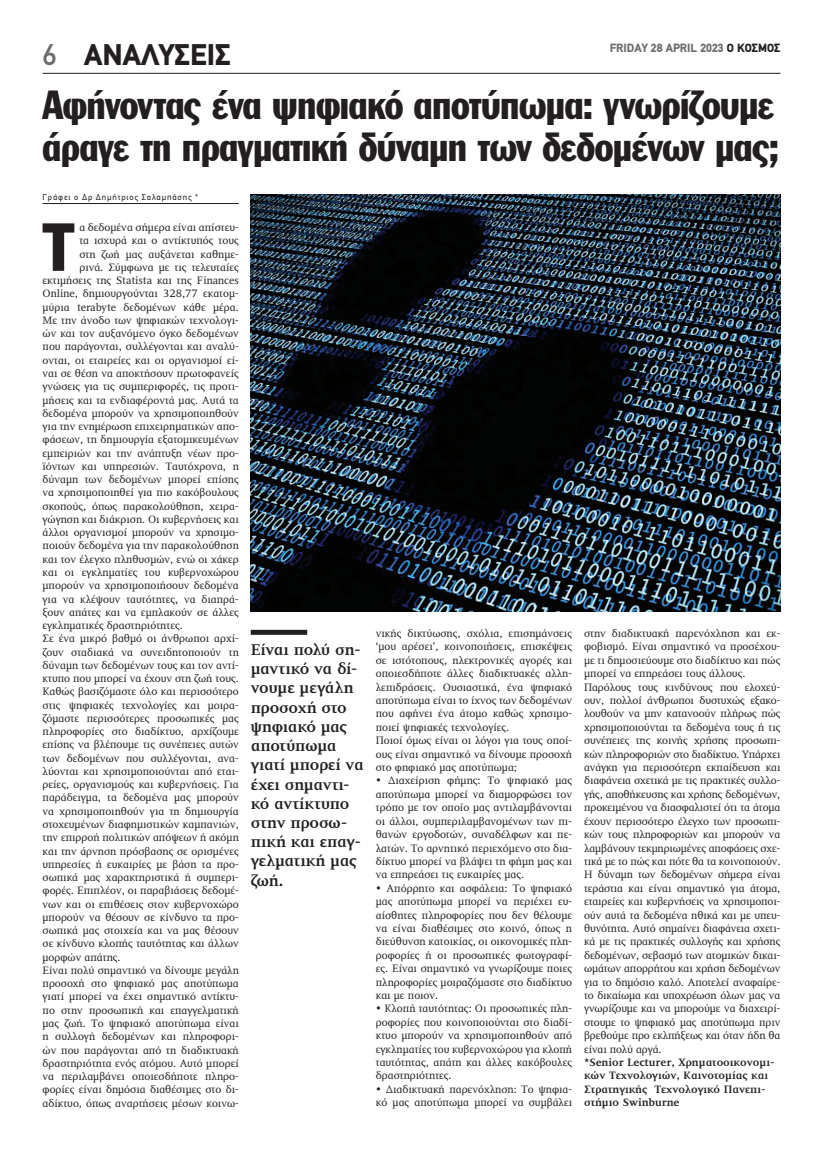
<style>
.page{position:relative;width:823px;height:1149px;background:#fff}
.page>*{position:absolute;margin:0;border:0;box-sizing:border-box;transform-origin:0 0}
.t1{font:66.6px "Franklin Gothic Greek Cond";color:#231f20}
.t2{font:40px/42px "Franklin Gothic Greek Cond";letter-spacing:-.015em;color:#231f20}
.t3{font:900 30px "PF Din Text";color:#231f20}
.t4{font:500 30px "PF Din Text";color:#6c6d70}
.t5{font:700 16px/19.2px "PF Diplomat";letter-spacing:-.015em;color:#231f20}
.t6{font:900 12px "PF Din Text";color:#6c6d70}
.t7{font:11px/13.4px "PF Diplomat";color:#231f20}
.t8{font:700 11px/13.4px "PF Diplomat";color:#231f20}
.t9{font:8.5px "PF Din Text";letter-spacing:.1em;color:#231f20}
.s1{color:#231f20}
</style>
<div class="page">
<hr style="left:43px;top:73px;width:737px;height:1px;background:#231f20">
<hr style="left:43px;top:203px;width:196px;height:1px;background:#231f20">
<div style="left:250px;top:629px;width:57px;height:5px;background:#231f20"></div>
<img style="left:250px;top:194px;width:529px;height:417px">
<h3 class="t4" style="left:43px;top:38px;width:16px">6</h3>
<h3 class="t3" style="left:103px;top:37px;width:128px">ΥΣΤΡΑΛ Α</h3>
<p class="t6" style="left:609px;top:40px;width:172px">FRIDAY 28 APRIL 2023 <span class="s1">Ο ΚΟΣΜΟΣ</span></p>
<h2 class="t2" style="left:43px;top:83px;width:737px">Αφήνοντας ένα ψηφιακό αποτύπωμα: γνωρίζουμε άραγε τη πραγματική δύναμη των δεδομένων μας;</h2>
<h3 class="t3" style="left:84px;top:37px;width:148px">ΑΝΑΛΥΣΕΙΣ</h3>
<p class="t9" style="left:43px;top:192px;width:157px">Γράφει ο Δρ Δημήτριος Σαλαμπάσης *</p>
<h1 class="t1" style="left:43px;top:209px;width:32px">Τ</h1>
<p class="t7" style="left:79px;top:221px;width:161px">α δεδομένα σήμερα είναι απίστευ-</p>
<p class="t7" style="left:79px;top:234px;width:161px">τα ισχυρά και ο αντίκτυπός τους</p>
<p class="t7" style="left:79px;top:247px;width:161px">στη ζωή μας αυξάνεται καθημε-</p>
<p class="t7" style="left:79px;top:261px;width:161px">ρινά. Σύμφωνα με τις τελευταίες</p>
<p class="t7" style="left:43px;top:274px;width:198px">εκτιμήσεις της Statista και της Finances</p>
<p class="t7" style="left:43px;top:287px;width:198px">Online, δημιουργούνται 328,77 εκατομ-</p>
<p class="t7" style="left:43px;top:300px;width:198px">μύρια terabyte δεδομένων κάθε μέρα.</p>
<p class="t7" style="left:43px;top:314px;width:198px">Με την άνοδο των ψηφιακών τεχνολογι-</p>
<p class="t7" style="left:43px;top:327px;width:198px">ών και τον αυξανόμενο όγκο δεδομένων</p>
<p class="t7" style="left:43px;top:340px;width:198px">που παράγονται, συλλέγονται και αναλύ-</p>
<p class="t7" style="left:43px;top:353px;width:198px">ονται, οι εταιρείες και οι οργανισμοί εί-</p>
<p class="t7" style="left:43px;top:367px;width:198px">ναι σε θέση να αποκτήσουν πρωτοφανείς</p>
<p class="t7" style="left:43px;top:380px;width:198px">γνώσεις για τις συμπεριφορές, τις προτι-</p>
<p class="t7" style="left:43px;top:393px;width:198px">μήσεις και τα ενδιαφέροντά μας. Αυτά τα</p>
<p class="t7" style="left:43px;top:406px;width:198px">δεδομένα μπορούν να χρησιμοποιηθούν</p>
<p class="t7" style="left:43px;top:420px;width:198px">για την ενημέρωση επιχειρηματικών απο-</p>
<p class="t7" style="left:43px;top:433px;width:198px">φάσεων, τη δημιουργία εξατομικευμένων</p>
<p class="t7" style="left:43px;top:446px;width:198px">εμπειριών και την ανάπτυξη νέων προ-</p>
<p class="t7" style="left:43px;top:459px;width:198px">ϊόντων και υπηρεσιών. Ταυτόχρονα, η</p>
<p class="t7" style="left:43px;top:473px;width:198px">δύναμη των δεδομένων μπορεί επίσης</p>
<p class="t7" style="left:43px;top:486px;width:198px">να χρησιμοποιηθεί για πιο κακόβουλους</p>
<p class="t7" style="left:43px;top:499px;width:198px">σκοπούς, όπως παρακολούθηση, χειρα-</p>
<p class="t7" style="left:43px;top:512px;width:198px">γώγηση και διάκριση. Οι κυβερνήσεις και</p>
<p class="t7" style="left:43px;top:526px;width:198px">άλλοι οργανισμοί μπορούν να χρησιμο-</p>
<p class="t7" style="left:43px;top:539px;width:198px">ποιούν δεδομένα για την παρακολούθηση</p>
<p class="t7" style="left:43px;top:552px;width:198px">και τον έλεγχο πληθυσμών, ενώ οι χάκερ</p>
<p class="t7" style="left:43px;top:565px;width:198px">και οι εγκληματίες του κυβερνοχώρου</p>
<p class="t7" style="left:43px;top:579px;width:198px">μπορούν να χρησιμοποιήσουν δεδομένα</p>
<p class="t7" style="left:43px;top:592px;width:198px">για να κλέψουν ταυτότητες, να διαπρά-</p>
<p class="t7" style="left:43px;top:605px;width:198px">ξουν απάτες και να εμπλακούν σε άλλες</p>
<p class="t7" style="left:43px;top:618px;width:142px">εγκληματικές δραστηριότητες.</p>
<p class="t7" style="left:43px;top:632px;width:198px">Σε ένα μικρό βαθμό οι άνθρωποι αρχί-</p>
<p class="t7" style="left:43px;top:645px;width:198px">ζουν σταδιακά να συνειδητοποιούν τη</p>
<p class="t7" style="left:43px;top:658px;width:198px">δύναμη των δεδομένων τους και τον αντί-</p>
<p class="t7" style="left:43px;top:671px;width:198px">κτυπο που μπορεί να έχουν στη ζωή τους.</p>
<p class="t7" style="left:43px;top:685px;width:198px">Καθώς βασιζόμαστε όλο και περισσότερο</p>
<p class="t7" style="left:43px;top:698px;width:198px">στις ψηφιακές τεχνολογίες και μοιρα-</p>
<p class="t7" style="left:43px;top:711px;width:198px">ζόμαστε περισσότερες προσωπικές μας</p>
<p class="t7" style="left:43px;top:724px;width:198px">πληροφορίες στο διαδίκτυο, αρχίζουμε</p>
<p class="t7" style="left:43px;top:738px;width:198px">επίσης να βλέπουμε τις συνέπειες αυτών</p>
<p class="t7" style="left:43px;top:751px;width:198px">των δεδομένων που συλλέγονται, ανα-</p>
<p class="t7" style="left:43px;top:764px;width:198px">λύονται και χρησιμοποιούνται από εται-</p>
<p class="t7" style="left:43px;top:777px;width:198px">ρείες, οργανισμούς και κυβερνήσεις. Για</p>
<p class="t7" style="left:43px;top:791px;width:198px">παράδειγμα, τα δεδομένα μας μπορούν</p>
<p class="t7" style="left:43px;top:804px;width:198px">να χρησιμοποιηθούν για τη δημιουργία</p>
<p class="t7" style="left:43px;top:817px;width:198px">στοχευμένων διαφημιστικών καμπανιών,</p>
<p class="t7" style="left:43px;top:830px;width:198px">την επιρροή πολιτικών απόψεων ή ακόμη</p>
<p class="t7" style="left:43px;top:844px;width:198px">και την άρνηση πρόσβασης σε ορισμένες</p>
<p class="t7" style="left:43px;top:857px;width:198px">υπηρεσίες ή ευκαιρίες με βάση τα προ-</p>
<p class="t7" style="left:43px;top:870px;width:198px">σωπικά μας χαρακτηριστικά ή συμπερι-</p>
<p class="t7" style="left:43px;top:884px;width:198px">φορές. Επιπλέον, οι παραβιάσεις δεδομέ-</p>
<p class="t7" style="left:43px;top:897px;width:198px">νων και οι επιθέσεις στον κυβερνοχώρο</p>
<p class="t7" style="left:43px;top:910px;width:198px">μπορούν να θέσουν σε κίνδυνο τα προ-</p>
<p class="t7" style="left:43px;top:923px;width:198px">σωπικά μας στοιχεία και να μας θέσουν</p>
<p class="t7" style="left:43px;top:937px;width:198px">σε κίνδυνο κλοπής ταυτότητας και άλλων</p>
<p class="t7" style="left:43px;top:950px;width:79px">μορφών απάτης.</p>
<p class="t7" style="left:43px;top:963px;width:198px">Είναι πολύ σημαντικό να δίνουμε μεγάλη</p>
<p class="t7" style="left:43px;top:976px;width:198px">προσοχή στο ψηφιακό μας αποτύπωμα</p>
<p class="t7" style="left:43px;top:990px;width:198px">γιατί μπορεί να έχει σημαντικό αντίκτυ-</p>
<p class="t7" style="left:43px;top:1003px;width:198px">πο στην προσωπική και επαγγελματική</p>
<p class="t7" style="left:43px;top:1016px;width:198px">μας ζωή. Το ψηφιακό αποτύπωμα είναι</p>
<p class="t7" style="left:43px;top:1029px;width:198px">η συλλογή δεδομένων και πληροφορι-</p>
<p class="t7" style="left:43px;top:1043px;width:198px">ών που παράγονται από τη διαδικτυακή</p>
<p class="t7" style="left:43px;top:1056px;width:198px">δραστηριότητα ενός ατόμου. Αυτό μπορεί</p>
<p class="t7" style="left:43px;top:1069px;width:198px">να περιλαμβάνει οποιεσδήποτε πληρο-</p>
<p class="t7" style="left:43px;top:1082px;width:198px">φορίες είναι δημόσια διαθέσιμες στο δι-</p>
<p class="t7" style="left:43px;top:1096px;width:198px">αδίκτυο, όπως αναρτήσεις μέσων κοινω-</p>
<h3 class="t5" style="left:250px;top:640px;width:114px">Είναι πολύ ση&shy;μαντικό να δί&shy;νουμε μεγάλη προσοχή στο ψηφιακό μας αποτύπωμα γιατί μπορεί να έχει σημαντι&shy;κό αντίκτυπο στην προσω&shy;πική και επαγ&shy;γελματική μας ζωή.</h3>
<p class="t7" style="left:375px;top:626px;width:198px">νικής δικτύωσης, σχόλια, επισημάνσεις ‘μου αρέσει’, κοινοποιήσεις, επισκέψεις σε ιστότοπους, ηλεκτρονικές αγορές και οποιεσδήποτε άλλες διαδικτυακές αλλη&shy;λεπιδράσεις. Ουσιαστικά, ένα ψηφιακό αποτύπωμα είναι το ίχνος των δεδομένων που αφήνει ένα άτομο καθώς χρησιμο&shy;ποιεί ψηφιακές τεχνολογίες.<br>Ποιοί όμως είναι οι λόγοι για τους οποί&shy;ους είναι σημαντικό να δίνουμε προσοχή στο φηφιακό μας αποτύπωμα;</p>
<p class="t7" style="left:375px;top:774px;width:198px;text-align:justify">• Διαχείριση φήμης: Το ψηφιακό μας αποτύπωμα μπορεί να διαμορφώσει τον τρόπο με τον οποίο μας αντιλαμβάνονται οι άλλοι, συμπεριλαμβανομένων των πι&shy;θανών εργοδοτών, συναδέλφων και πε&shy;λατών. Το αρνητικό περιεχόμενο στο δια&shy;δίκτυο μπορεί να βλάψει τη φήμη μας και να επηρεάσει τις ευκαιρίες μας.</p>
<p class="t7" style="left:375px;top:881px;width:198px;text-align:justify">• Απόρρητο και ασφάλεια: Το ψηφιακό μας αποτύπωμα μπορεί να περιέχει ευ&shy;αίσθητες πληροφορίες που δεν θέλουμε να είναι διαθέσιμες στο κοινό, όπως η διεύθυνση κατοικίας, οι οικονομικές πλη&shy;ροφορίες ή οι προσωπικές φωτογραφί&shy;ες. Είναι σημαντικό να γνωρίζουμε ποιες πληροφορίες μοιραζόμαστε στο διαδίκτυο και με ποιον.</p>
<p class="t7" style="left:375px;top:1001px;width:198px;text-align:justify">• Κλοπή ταυτότητας: Οι προσωπικές πλη&shy;ροφορίες που κοινοποιούνται στο διαδί&shy;κτυο μπορούν να χρησιμοποιηθούν από εγκληματίες του κυβερνοχώρου για κλοπή ταυτότητας, απάτη και άλλες κακόβουλες δραστηριότητες.</p>
<p class="t7" style="left:375px;top:1082px;width:198px">• Διαδικτυακή παρενόχληση: Το ψηφια&shy;κό μας αποτύπωμα μπορεί να συμβάλει</p>
<p class="t7" style="left:583px;top:626px;width:198px">στην διαδικτυακή παρενόχληση και εκ&shy;φοβισμό. Είναι σημαντικό να προσέχου&shy;με τι δημοσιεύουμε στο διαδίκτυο και πώς μπορεί να επηρεάσει τους άλλους.<br>Παρόλους τους κινδύνους που ελοχεύ&shy;ουν, πολλοί άνθρωποι δυστυχώς εξακο&shy;λουθούν να μην κατανοούν πλήρως πώς χρησιμοποιούνται τα δεδομένα τους ή τις συνέπειες της κοινής χρήσης προσωπι&shy;κών πληροφοριών στο διαδίκτυο. Υπάρχει ανάγκη για περισσότερη εκπαίδευση και διαφάνεια σχετικά με τις πρακτικές συλλο&shy;γής, αποθήκευσης και χρήσης δεδομένων, προκειμένου να διασφαλιστεί ότι τα άτομα έχουν περισσότερο έλεγχο των προσωπι&shy;κών τους πληροφοριών και μπορούν να λαμβάνουν τεκμηριωμένες αποφάσεις σχε&shy;τικά με το πώς και πότε θα τα κοινοποιούν.<br>H δύναμη των δεδομένων σήμερα είναι τεράστια και είναι σημαντικό για άτομα, εταιρείες και κυβερνήσεις να χρησιμοποι&shy;ούν αυτά τα δεδομένα ηθικά και με υπευ&shy;θυνότητα. Αυτό σημαίνει διαφάνεια σχετι&shy;κά με τις πρακτικές συλλογής και χρήσης δεδομένων, σεβασμό των ατομικών δικαι&shy;ωμάτων απορρήτου και χρήση δεδομένων για το δημόσιο καλό. Αποτελεί αναφαίρε&shy;το δικαίωμα και υποχρέωση όλων μας να γνωρίζουμε και να μπορούμε να διαχειρί&shy;στουμε το ψηφιακό μας αποτύπωμα πριν βρεθούμε προ εκλπήξεως και όταν ήδη θα είναι πολύ αργά.</p>
<p class="t8" style="left:583px;top:1055px;width:192px">*Senior Lecturer, Χρηματοοικονομι&shy;κών Τεχνολογιών, Καινοτομίας και<br>Στρατηγικής Τεχνολογικό Πανεπι&shy;στήμιο Swinburne</p>
</div>
